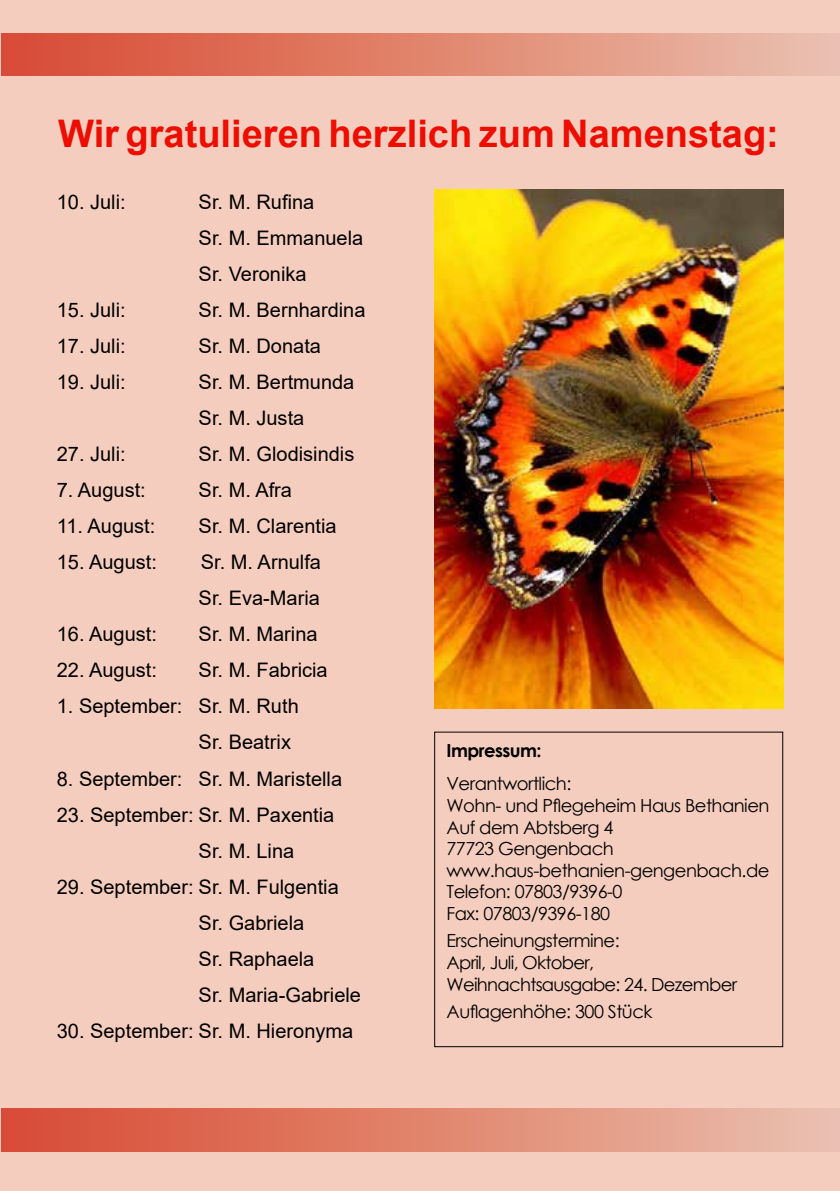
<style>
.page{position:relative;width:840px;height:1191px;background:#fff}
.page>*{position:absolute;margin:0;border:0;box-sizing:border-box;transform-origin:0 0}
.t1{font:700 38px "Arial";color:#ed0d01}
.t2{font:20px/36px "Arial";color:#000}
.t3{font:18px/21.6px "Century Gothic";letter-spacing:-.03em;color:#000}
.t4{font:700 18px "Century Gothic";letter-spacing:-.03em;color:#000}
</style>
<div class="page">
<div style="left:0;top:0;width:839px;height:1191px;background:#f5cdbe"></div>
<div style="left:1px;top:33px;width:838px;height:43px;background:linear-gradient(to right,#d84930,#eac1ae)"></div>
<div style="left:1px;top:1108px;width:838px;height:43px;background:linear-gradient(to right,#d84930,#eac1ae)"></div>
<div style="left:434px;top:731px;width:348px;height:316px;border:1px solid #000"></div>
<img style="left:434px;top:189px;width:348px;height:519px">
<h1 class="t1" style="left:58px;top:107px;width:722px">Wir gratulieren herzlich zum Namenstag:</h1>
<p class="t2" style="left:57px;top:184px;width:70px">10. Juli:</p>
<p class="t2" style="left:198px;top:184px;width:166px">Sr. M. Rufina<br>Sr. M. Emmanuela<br>Sr. Veronika</p>
<p class="t2" style="left:57px;top:292px;width:70px">15. Juli:</p>
<p class="t2" style="left:198px;top:292px;width:168px">Sr. M. Bernhardina</p>
<p class="t2" style="left:57px;top:328px;width:70px">17. Juli:</p>
<p class="t2" style="left:198px;top:328px;width:124px">Sr. M. Donata</p>
<p class="t2" style="left:57px;top:364px;width:70px">19. Juli:</p>
<p class="t2" style="left:198px;top:364px;width:157px">Sr. M. Bertmunda<br>Sr. M. Justa</p>
<p class="t2" style="left:57px;top:436px;width:70px">27. Juli:</p>
<p class="t2" style="left:198px;top:436px;width:157px">Sr. M. Glodisindis</p>
<p class="t2" style="left:57px;top:472px;width:90px">7. August:</p>
<p class="t2" style="left:198px;top:472px;width:95px">Sr. M. Afra</p>
<p class="t2" style="left:57px;top:508px;width:100px">11. August:</p>
<p class="t2" style="left:198px;top:508px;width:139px">Sr. M. Clarentia</p>
<p class="t2" style="left:57px;top:544px;width:102px">15. August:</p>
<p class="t2" style="left:198px;top:544px;width:124px">Sr. M. Arnulfa<br>Sr. Eva-Maria</p>
<p class="t2" style="left:57px;top:616px;width:102px">16. August:</p>
<p class="t2" style="left:198px;top:616px;width:120px">Sr. M. Marina</p>
<p class="t2" style="left:57px;top:652px;width:102px">22. August:</p>
<p class="t2" style="left:198px;top:652px;width:130px">Sr. M. Fabricia</p>
<p class="t2" style="left:198px;top:688px;width:102px;text-indent:-142px">1. September: Sr. M. Ruth<br>Sr. Beatrix</p>
<p class="t2" style="left:57px;top:760px;width:287px">8. September: Sr. M. Maristella</p>
<p class="t2" style="left:198px;top:796px;width:137px;text-indent:-142px">23. September: Sr. M. Paxentia<br>Sr. M. Lina</p>
<p class="t2" style="left:198px;top:868px;width:164px;text-indent:-142px">29. September: Sr. M. Fulgentia<br>Sr. Gabriela<br>Sr. Raphaela<br>Sr. Maria-Gabriele</p>
<p class="t2" style="left:57px;top:1012px;width:298px">30. September: Sr. M. Hieronyma</p>
<p class="t4" style="left:446px;top:737px;width:96px">Impressum:</p>
<p class="t3" style="left:446px;top:773px;width:324px">Verantwortlich:<br>Wohn- und Pflegeheim Haus Bethanien<br>Auf dem Abtsberg 4<br>77723 Gengenbach www.haus-bethanien-gengenbach.de<br>Telefon: 07803/9396-0<br>Fax: 07803/9396-180</p>
<p class="t3" style="left:446px;top:929px;width:292px">Erscheinungstermine:<br>April, Juli, Oktober,<br>Weihnachtsausgabe: 24. Dezember</p>
<p class="t3" style="left:446px;top:1000px;width:207px">Auflagenhöhe: 300 Stück</p>
</div>
